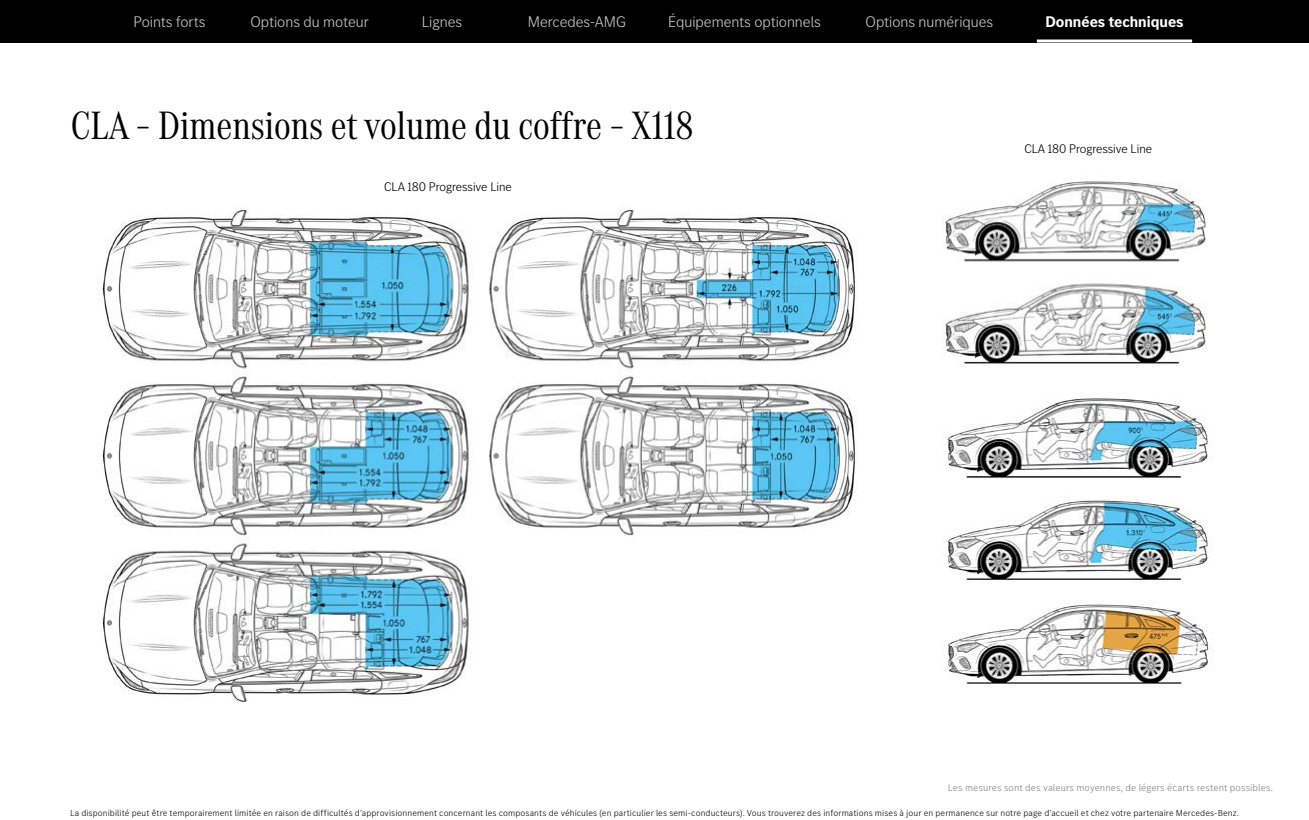
<style>
.page{position:relative;width:1309px;height:820px;background:#fff}
.page>*{position:absolute;margin:0;border:0;box-sizing:border-box;transform-origin:0 0}
.t1{font:41px "MB Corpo A Title Cond";color:#000}
.t2{font:300 16px "MB Corpo S Title";color:#c5c7c7}
.t3{font:700 16px "MB Corpo S Title";color:#fff}
.t4{font:300 13px "MB Corpo S Title";color:#000}
.t5{font:300 10px "MB Corpo S Text";letter-spacing:.005em;color:#808080}
.t6{font:300 9px "MB Corpo S Text";letter-spacing:.01em;color:#000}
</style>
<div class="page">
<div style="left:0;top:0;width:1309px;height:43px;background:#000"></div>
<hr style="left:1037px;top:40px;width:155px;height:3px;background:#fff">
<img style="left:100px;top:208px;width:758px;height:494px">
<img style="left:942px;top:181px;width:271px;height:401px">
<img style="left:947px;top:604px;width:267px;height:83px">
<h2 class="t2" style="left:134px;top:12px;width:73px">Points forts</h2>
<h2 class="t2" style="left:251px;top:12px;width:120px">Options du moteur</h2>
<h2 class="t2" style="left:422px;top:12px;width:42px">Lignes</h2>
<h2 class="t2" style="left:528px;top:12px;width:100px">Mercedes-AMG</h2>
<h2 class="t2" style="left:668px;top:12px;width:154px">Équipements optionnels</h2>
<h2 class="t2" style="left:866px;top:12px;width:129px">Options numériques</h2>
<h2 class="t3" style="left:1045px;top:11px;width:140px">Données techniques</h2>
<h1 class="t1" style="left:71px;top:98px;width:624px">CLA – Dimensions et volume du coffre – X118</h1>
<h3 class="t4" style="left:384px;top:178px;width:129px">CLA 180 Progressive Line</h3>
<h3 class="t4" style="left:1024px;top:141px;width:129px">CLA 180 Progressive Line</h3>
<p class="t5" style="left:948px;top:781px;width:326px">Les mesures sont des valeurs moyennes, de légers écarts restent possibles.</p>
<p class="t6" style="left:70px;top:807px;width:1170px">La disponibilité peut être temporairement limitée en raison de difficultés d’approvisionnement concernant les composants de véhicules (en particulier les semi-conducteurs). Vous trouverez des informations mises à jour en permanence sur notre page d’accueil et chez votre partenaire Mercedes-Benz.</p>
</div>
